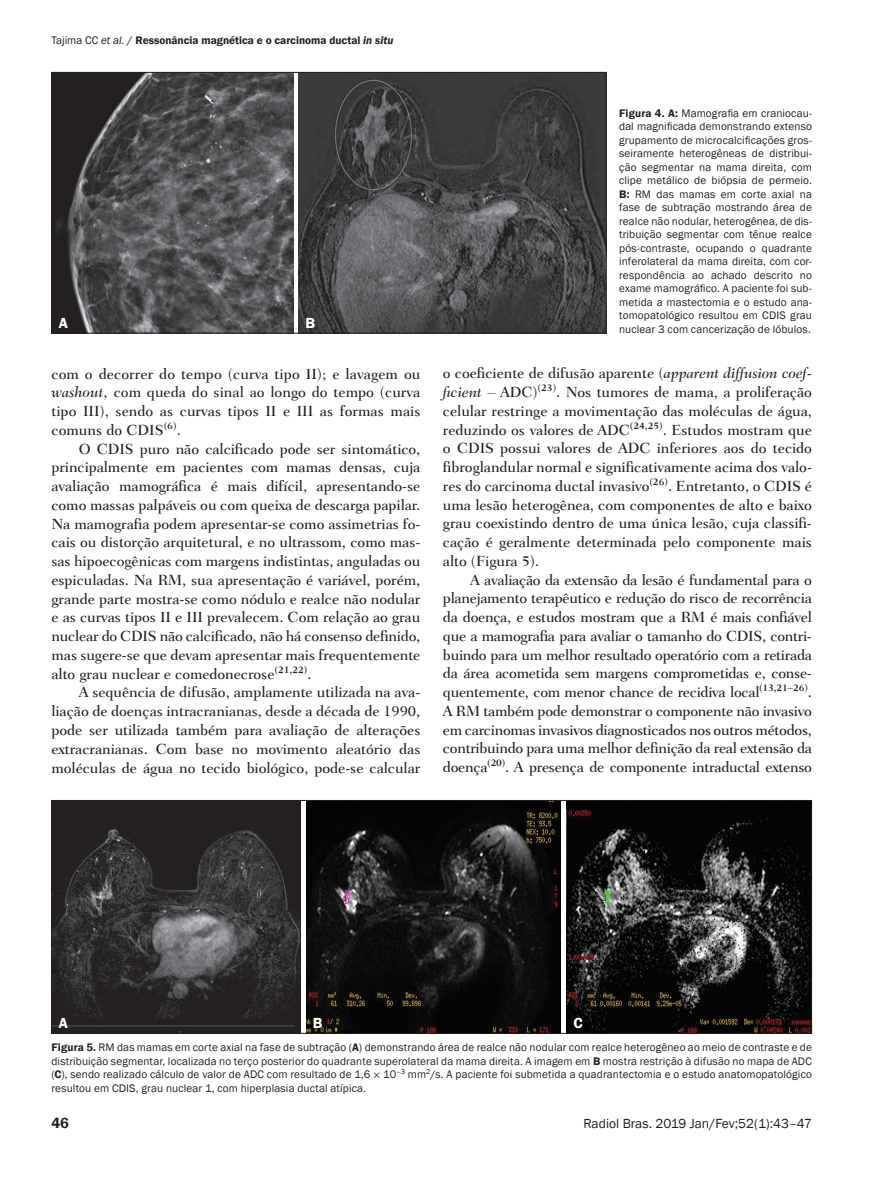
<style>
.page{position:relative;width:893px;height:1191px;background:#fff}
.page>*{position:absolute;margin:0;border:0;box-sizing:border-box;transform-origin:0 0}
.t1{font:500 15px/18.8px "Fairfield LT";letter-spacing:-.005em;color:#231f20;text-align:justify}
.t2{font:600 15px "Franklin Gothic";color:#fff}
.t3{font:600 15px "Franklin Gothic";color:#231f20}
.t4{font:13.5px "Franklin Gothic";color:#231f20}
.t5{font:11.25px/13.5px "Franklin Gothic";letter-spacing:.01em;color:#231f20;text-align:justify}
.t6{font:600 11.25px "Franklin Gothic";color:#231f20}
.s1{font-weight:400}
.s2{font-weight:400;font-style:italic}
.s3{font-weight:500}
.s4{font-style:italic}
.s5{font-weight:600}
.s6{font-family:"Fairfield LT";font-weight:500}
</style>
<div class="page">
<img style="left:53px;top:74px;width:240px;height:257px">
<img style="left:298px;top:74px;width:306px;height:257px">
<div style="left:51px;top:72px;width:555px;height:261px;border:1px solid #231f20"></div>
<img style="left:53px;top:802px;width:248px;height:229px">
<img style="left:566px;top:802px;width:244px;height:229px">
<img style="left:306px;top:802px;width:254px;height:229px">
<div style="left:51px;top:800px;width:761px;height:233px;border:1px solid #231f20"></div>
<p class="t6" style="left:51px;top:33px;width:344px"><span class="s1">Tajima CC</span> <span class="s2">et al.</span> <span class="s3">/</span> Ressonância magnética e o carcinoma ductal <span class="s4">in situ</span></p>
<p class="t2" style="left:59px;top:313px;width:11px">A</p>
<p class="t2" style="left:306px;top:313px;width:11px">B</p>
<p class="t1" style="left:51px;top:364px;width:371px">com o decorrer do tempo (curva tipo II); e lavagem ou <span class="s4">washout</span>, com queda do sinal ao longo do tempo (curva tipo III), sendo as curvas tipos II e III as formas mais comuns do CDIS<sup>(6)</sup>.</p>
<p class="t1" style="left:51px;top:439px;width:370px;text-indent:27px">O CDIS puro não calcificado pode ser sintomático, principalmente em pacientes com mamas densas, cuja avaliação mamográfica é mais difícil, apresentando-se como massas palpáveis ou com queixa de descarga papilar.<br>Na mamografia podem apresentar-se como assimetrias fo&shy;cais ou distorção arquitetural, e no ultrassom, como mas&shy;sas hipoecogênicas com margens indistintas, anguladas ou espiculadas. Na RM, sua apresentação é variável, porém, grande parte mostra-se como nódulo e realce não nodular e as curvas tipos II e III prevalecem. Com relação ao grau nuclear do CDIS não calcificado, não há consenso definido, mas sugere-se que devam apresentar mais frequentemente alto grau nuclear e comedonecrose<sup>(21,22)</sup>.</p>
<p class="t1" style="left:51px;top:683px;width:370px;text-indent:27px">A sequência de difusão, amplamente utilizada na ava&shy;liação de doenças intracranianas, desde a década de 1990, pode ser utilizada também para avaliação de alterações extracranianas. Com base no movimento aleatório das moléculas de água no tecido biológico, pode-se calcular</p>
<p class="t5" style="left:619px;top:106px;width:194px"><span class="s5">Figura 4. A:</span> Mamografia em craniocau&shy;dal magnificada demonstrando extenso grupamento de microcalcificações gros&shy;seiramente heterogêneas de distribui&shy;ção segmentar na mama direita, com clipe metálico de biópsia de permeio.<br><span class="s5">B:</span> RM das mamas em corte axial na fase de subtração mostrando área de realce não nodular, heterogênea, de dis&shy;tribuição segmentar com tênue realce pós-contraste, ocupando o quadrante inferolateral da mama direita, com cor&shy;respondência ao achado descrito no exame mamográfico. A paciente foi sub&shy;metida a mastectomia e o estudo ana&shy;tomopatológico resultou em CDIS grau nuclear 3 com cancerização de lóbulos.</p>
<p class="t1" style="left:443px;top:364px;width:371px">o coeficiente de difusão aparente (<span class="s4">apparent diffusion coef&shy;ficient</span> – ADC)<sup>(23)</sup>. Nos tumores de mama, a proliferação celular restringe a movimentação das moléculas de água, reduzindo os valores de ADC<sup>(24,25)</sup>. Estudos mostram que o CDIS possui valores de ADC inferiores aos do tecido fibroglandular normal e significativamente acima dos valo&shy;res do carcinoma ductal invasivo<sup>(26)</sup>. Entretanto, o CDIS é uma lesão heterogênea, com componentes de alto e baixo grau coexistindo dentro de uma única lesão, cuja classifi&shy;cação é geralmente determinada pelo componente mais alto (Figura 5).</p>
<p class="t1" style="left:443px;top:570px;width:370px;text-indent:27px">A avaliação da extensão da lesão é fundamental para o planejamento terapêutico e redução do risco de recorrência da doença, e estudos mostram que a RM é mais confiável que a mamografia para avaliar o tamanho do CDIS, contri&shy;buindo para um melhor resultado operatório com a retirada da área acometida sem margens comprometidas e, conse&shy;quentemente, com menor chance de recidiva local<sup>(13,21–26)</sup>.<br>A RM também pode demonstrar o componente não invasivo em carcinomas invasivos diagnosticados nos outros métodos, contribuindo para uma melhor definição da real extensão da doença<sup>(20)</sup>. A presença de componente intraductal extenso</p>
<p class="t2" style="left:59px;top:1013px;width:11px">A</p>
<p class="t2" style="left:313px;top:1013px;width:11px">B</p>
<p class="t2" style="left:573px;top:1013px;width:11px">C</p>
<p class="t5" style="left:51px;top:1041px;width:762px"><span class="s5">Figura 5.</span> RM das mamas em corte axial na fase de subtração (<span class="s5">A</span>) demonstrando área de realce não nodular com realce heterogêneo ao meio de contraste e de distribuição segmentar, localizada no terço posterior do quadrante superolateral da mama direita. A imagem em <span class="s5">B</span> mostra restrição à difusão no mapa de ADC (<span class="s5">C</span>), sendo realizado cálculo de valor de ADC com resultado de 1,6 <span class="s6">×</span> 10<sup>–3</sup> mm<sup>2</sup>/s. A paciente foi submetida a quadrantectomia e o estudo anatomopatológico resultou em CDIS, grau nuclear 1, com hiperplasia ductal atípica.</p>
<p class="t3" style="left:51px;top:1113px;width:19px">46</p>
<p class="t4" style="left:583px;top:1114px;width:230px">Radiol Bras. 2019 Jan/Fev;52(1):43–47</p>
</div>
